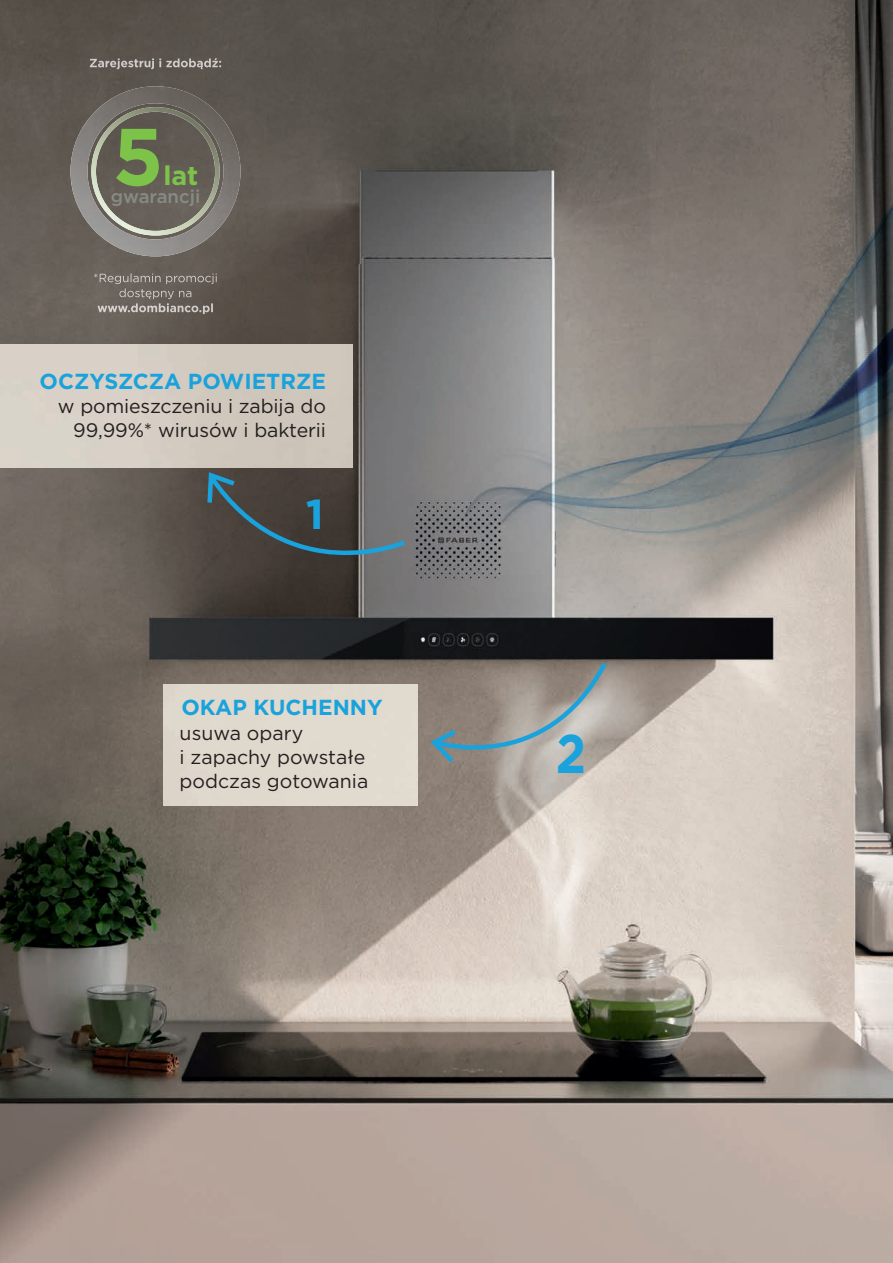
<style>
.page{position:relative;width:893px;height:1263px;background:#fff}
.page>*{position:absolute;margin:0;border:0;box-sizing:border-box;transform-origin:0 0}
.t1{font:700 80.85px "Gotham";color:#7dc34a}
.t2{font:700 54.45px "Gotham";color:#1aa2dc;scale:.89 1}
.t3{font:700 41.85px "Gotham";color:#1aa2dc}
.t4{font:700 26.7px "Gotham";color:#7dc34a}
.t5{font:700 21.75px "Gotham";color:#1aa2dc}
.t6{font:19.5px/24px "Gotham";letter-spacing:-.005em;color:#231f20;text-align:right}
.t7{font:500 18.45px "Gotham";color:#878b85}
</style>
<div class="page">
<img style="left:0;top:0;width:893px;height:1263px">
<img style="left:0;top:344px;width:353px;height:124px">
<div style="left:164px;top:685px;width:254px;height:121px;background:#e0d9ce"></div>
<svg style="left:205px;top:469px;width:204px;height:122px;background:#4c4d4c"></svg>
<svg style="left:427px;top:658px;width:184px;height:118px;background:#96938e"></svg>
<img style="left:70px;top:86px;width:171px;height:170px">
<img style="left:91px;top:107px;width:129px;height:129px">
<img style="left:94px;top:273px;width:124px;height:11px">
<img style="left:119px;top:288px;width:72px;height:11px">
<img style="left:98px;top:303px;width:115px;height:11px">
<img style="left:90px;top:58px;width:131px;height:11px">
<h1 class="t1" style="left:113px;top:103px;width:52px">5</h1>
<h3 class="t4" style="left:164px;top:158px;width:36px">lat</h3>
<p class="t7" style="left:111px;top:184px;width:91px">gwarancji</p>
<p class="t5" style="left:40px;top:367px;width:288px">OCZYSZCZA POWIETRZE</p>
<p class="t6" style="left:58px;top:394px;width:270px">w pomieszczeniu i zabija do<br>99,99%* wirusów i bakterii</p>
<h3 class="t3" style="left:306px;top:487px;width:20px">1</h3>
<p class="t5" style="left:181px;top:693px;width:203px">OKAP KUCHENNY</p>
<p class="t6" style="left:180px;top:721px;width:190px;text-align:left">usuwa opary<br>i zapachy powstałe podczas gotowania</p>
<h2 class="t2" style="left:556px;top:717px;width:36px">2</h2>
</div>
